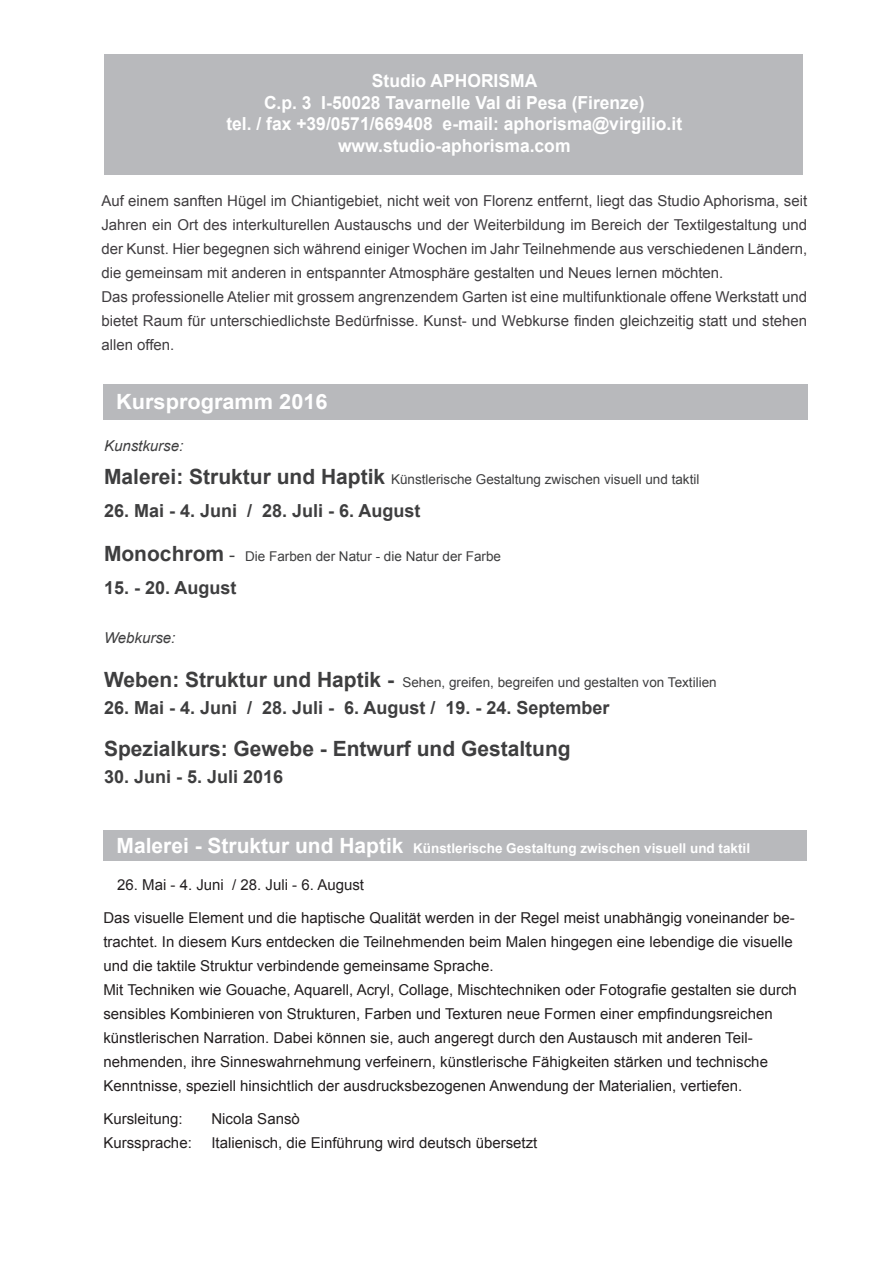
<style>
.page{position:relative;width:893px;height:1263px;background:#fff}
.page>*{position:absolute;margin:0;border:0;box-sizing:border-box;transform-origin:0 0}
.t1{font:700 21px "Arial";color:#3e3e3f}
.t2{font:700 21px "Arial";color:#fff}
.t3{font:700 18px "Arial";color:#fff}
.t4{font:700 18px "Arial";color:#3e3e3f}
.t5{font:15px/24px "Arial";color:#231f20}
.t6{font:15px/24px "Arial";color:#403d40;text-align:justify}
.t7{font:italic 15px "Arial";color:#3e3e3f}
.t8{font:13.5px "Arial";color:#3e3e3f}
.t9{font:700 13.5px "Arial";color:#fff}
.s1{font-weight:700;font-size:21px}
.s2{font-size:18px}
.s3{font-size:21px}
</style>
<div class="page">
<div style="left:104px;top:54px;width:699px;height:120px;background:#b8b9bc"></div>
<div style="left:103px;top:384px;width:704px;height:36px;background:#b8b9bc"></div>
<div style="left:103px;top:830px;width:703px;height:31px;background:#b8b9bc"></div>
<p class="t3" style="left:372px;top:69px;width:167px">Studio APHORISMA</p>
<p class="t3" style="left:264px;top:90px;width:382px">C.p. 3 I-50028 Tavarnelle Val di Pesa (Firenze)</p>
<p class="t3" style="left:226px;top:112px;width:457px">tel. / fax +39/0571/669408 e-mail: aphorisma@virgilio.it</p>
<p class="t3" style="left:338px;top:134px;width:234px">www.studio-aphorisma.com</p>
<p class="t6" style="left:101px;top:189px;width:707px">Auf einem sanften Hügel im Chiantigebiet, nicht weit von Florenz entfernt, liegt das Studio Aphorisma, seit Jahren ein Ort des interkulturellen Austauschs und der Weiterbildung im Bereich der Textilgestaltung und der Kunst. Hier begegnen sich während einiger Wochen im Jahr Teilnehmende aus verschiedenen Ländern, die gemeinsam mit anderen in entspannter Atmosphäre gestalten und Neues lernen möchten.</p>
<p class="t6" style="left:101px;top:285px;width:707px">Das professionelle Atelier mit grossem angrenzendem Garten ist eine multifunktionale offene Werkstatt und bietet Raum für unterschiedlichste Bedürfnisse. Kunst- und Webkurse finden gleichzeitig statt und stehen allen offen.</p>
<p class="t2" style="left:116px;top:388px;width:213px">Kursprogramm 2016</p>
<p class="t7" style="left:104px;top:436px;width:81px">Kunstkurse:</p>
<p class="t8" style="left:104px;top:470px;width:597px"><span class="s1">Malerei: Struktur und Haptik</span> Künstlerische Gestaltung zwischen visuell und taktil</p>
<p class="t4" style="left:104px;top:499px;width:318px">26. Mai - 4. Juni / 28. Juli - 6. August</p>
<p class="t8" style="left:104px;top:547px;width:398px"><span class="s1">Monochrom</span> <span class="s2">-</span> Die Farben der Natur - die Natur der Farbe</p>
<p class="t4" style="left:104px;top:575px;width:134px">15. - 20. August</p>
<p class="t7" style="left:104px;top:628px;width:73px">Webkurse:</p>
<p class="t8" style="left:104px;top:673px;width:614px"><span class="s1">Weben: Struktur und Haptik -</span> Sehen, greifen, begreifen und gestalten von Textilien</p>
<p class="t4" style="left:104px;top:695px;width:507px">26. Mai - 4. Juni / 28. Juli - 6. August / 19. - 24. September</p>
<p class="t1" style="left:104px;top:734px;width:468px">Spezialkurs: Gewebe - Entwurf und Gestaltung</p>
<p class="t4" style="left:104px;top:764px;width:181px">30. Juni - 5. Juli 2016</p>
<p class="t9" style="left:117px;top:839px;width:635px"><span class="s3">Malerei - Struktur und Haptik</span> Künstlerische Gestaltung zwischen visuell und taktil</p>
<p class="t5" style="left:117px;top:873px;width:248px">26. Mai - 4. Juni / 28. Juli - 6. August</p>
<p class="t5" style="left:103px;top:906px;width:693px">Das visuelle Element und die haptische Qualität werden in der Regel meist unabhängig voneinander be&shy;trachtet. In diesem Kurs entdecken die Teilnehmenden beim Malen hingegen eine lebendige die visuelle und die taktile Struktur verbindende gemeinsame Sprache.</p>
<p class="t5" style="left:103px;top:978px;width:695px">Mit Techniken wie Gouache, Aquarell, Acryl, Collage, Mischtechniken oder Fotografie gestalten sie durch sensibles Kombinieren von Strukturen, Farben und Texturen neue Formen einer empfindungsreichen künstlerischen Narration. Dabei können sie, auch angeregt durch den Austausch mit anderen Teil&shy;nehmenden, ihre Sinneswahrnehmung verfeinern, künstlerische Fähigkeiten stärken und technische Kenntnisse, speziell hinsichtlich der ausdrucksbezogenen Anwendung der Materialien, vertiefen.</p>
<p class="t5" style="left:103px;top:1107px;width:81px">Kursleitung:</p>
<p class="t5" style="left:211px;top:1107px;width:90px">Nicola Sansò</p>
<p class="t5" style="left:103px;top:1131px;width:90px">Kurssprache:</p>
<p class="t5" style="left:211px;top:1131px;width:327px">Italienisch, die Einführung wird deutsch übersetzt</p>
</div>
